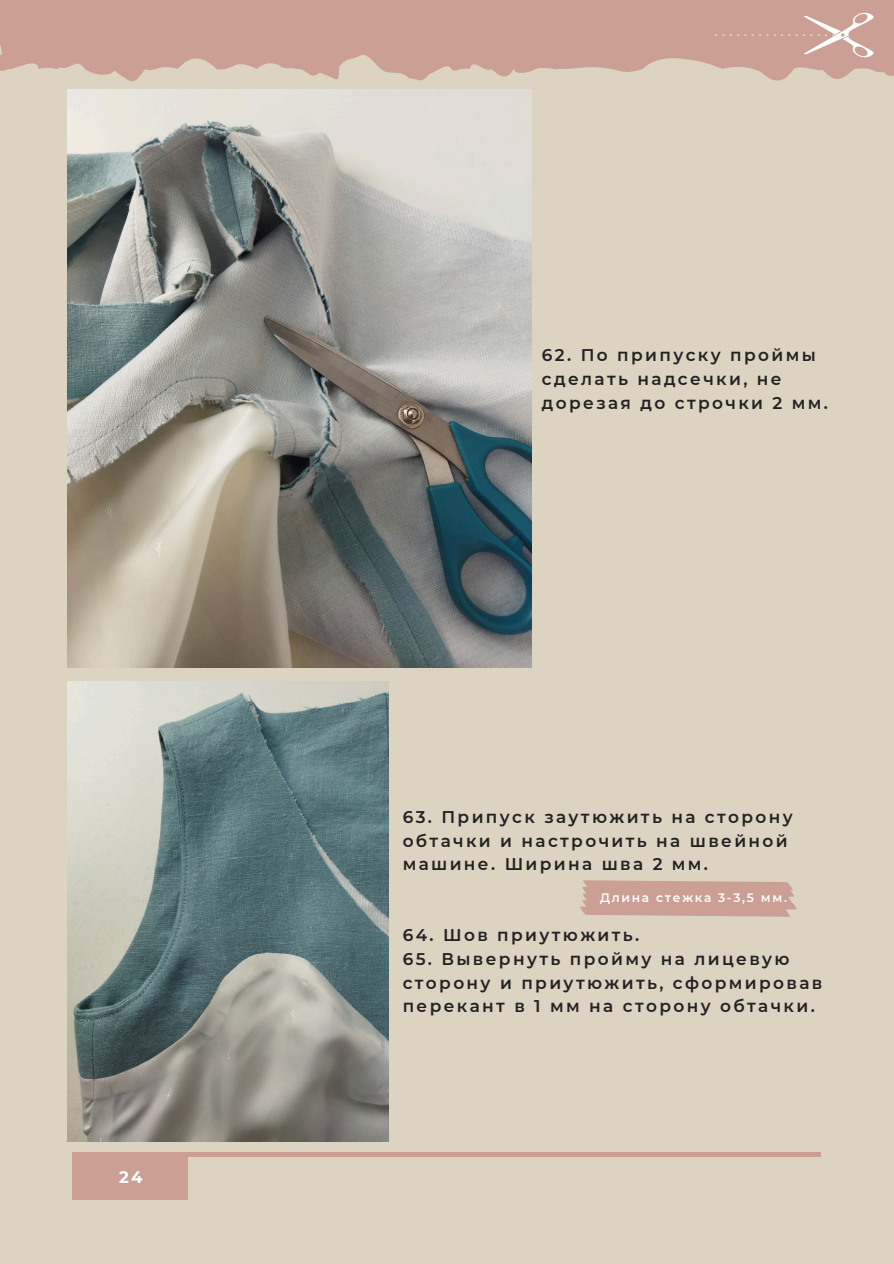
<style>
.page{position:relative;width:894px;height:1264px;background:#fff}
.page>*{position:absolute;margin:0;border:0;box-sizing:border-box;transform-origin:0 0}
.t1{font:600 16.95px/23.7px "Montserrat";letter-spacing:.14em;color:#222}
.t2{font:700 16.5px "Montserrat";color:#fff}
.t3{font:600 12.15px "Montserrat";letter-spacing:.14em;color:#fff}
</style>
<div class="page">
<div style="left:0;top:0;width:893px;height:1263px;background:#ddd3c1"></div>
<div style="left:72px;top:1153px;width:115px;height:46px;background:#cb9f94"></div>
<hr style="left:72px;top:1152px;width:748px;height:4px;background:#cb9f94">
<svg style="left:0;top:0;width:893px;height:81px;fill:#cb9f94"></svg>
<svg style="left:788px;top:12px;width:87px;height:46px;background:#d3aea4"></svg>
<svg style="left:737px;top:35px;width:45px;height:1px"></svg>
<svg style="left:715px;top:35px;width:16px;height:1px"></svg>
<img style="left:68px;top:89px;width:463px;height:579px">
<img style="left:68px;top:681px;width:320px;height:460px">
<svg style="left:580px;top:880px;width:216px;height:36px;background:#cca397"></svg>
<p class="t2" style="left:119px;top:1166px;width:25px">24</p>
<p class="t1" style="left:541px;top:343px;width:287px">62. По припуску проймы сделать надсечки, не дорезая до строчки 2 мм.</p>
<p class="t1" style="left:402px;top:805px;width:391px">63. Припуск заутюжить на сторону обтачки и настрочить на швейной машине. Ширина шва 2 мм.</p>
<p class="t3" style="left:600px;top:890px;width:188px">Длина стежка 3-3,5 мм.</p>
<h1 class="t1" style="left:402px;top:923px;width:238px">64. Шов приутюжить.</h1>
<h1 class="t1" style="left:402px;top:947px;width:421px">65. Вывернуть пройму на лицевую сторону и приутюжить, сформировав перекант в 1 мм на сторону обтачки.</h1>
</div>
